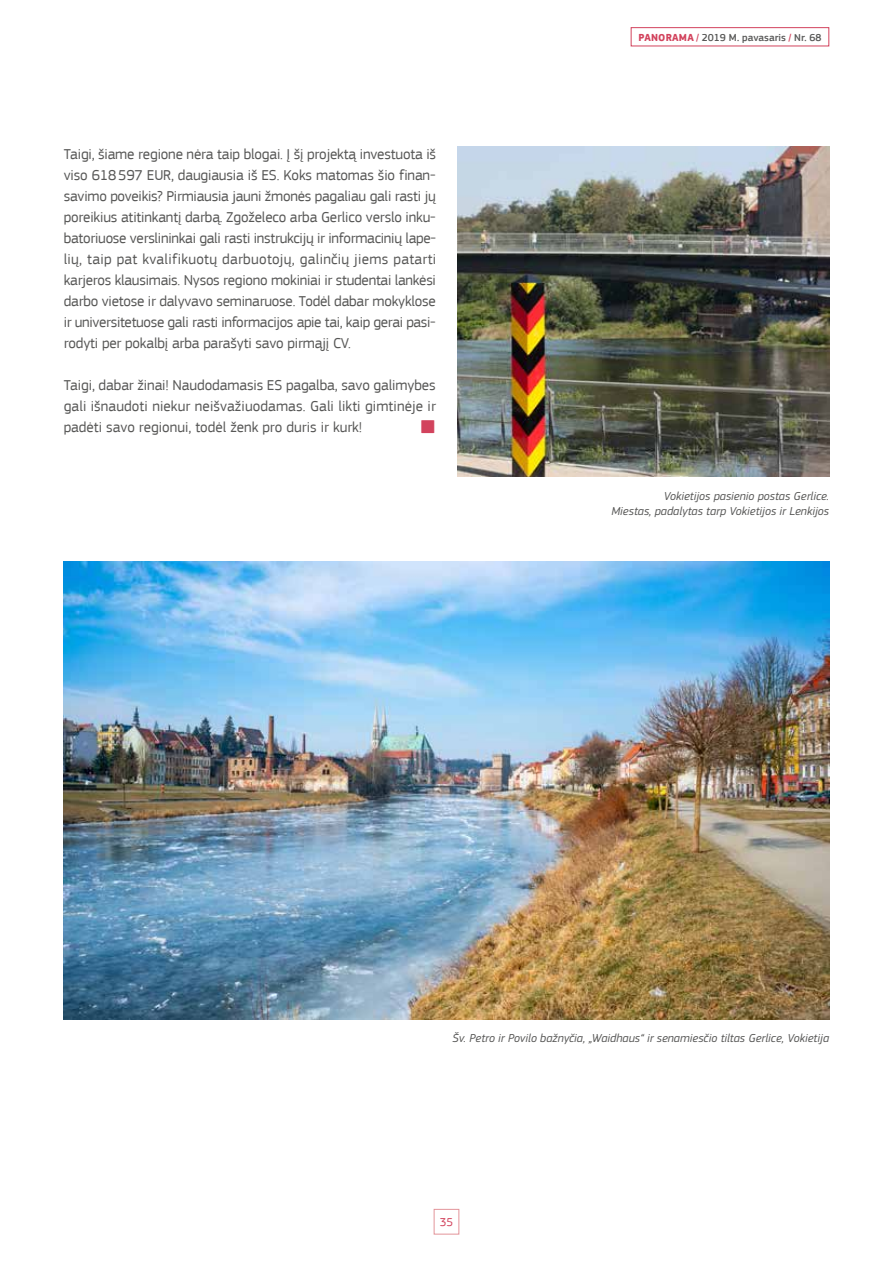
<style>
.page{position:relative;width:893px;height:1263px;background:#fff}
.page>*{position:absolute;margin:0;border:0;box-sizing:border-box;transform-origin:0 0}
.t1{font:15px/21px "EC Square Sans Pro";letter-spacing:-.005em;color:#575756;text-align:justify}
.t2{font:italic 12px/15px "EC Square Sans Pro";color:#575756;text-align:right}
.t3{font:12px "EC Square Sans Pro";color:#d2435d}
.t4{font:500 10.5px "EC Square Sans Pro";color:#575756}
.s1{font-weight:700;color:#d2435d}
.s2{color:#d2435d}
</style>
<div class="page">
<div style="left:434px;top:1209px;width:25px;height:25px;border:1px solid #e3959a"></div>
<div style="left:631px;top:27px;width:198px;height:19px;border:1px solid #d2435d"></div>
<img style="left:64px;top:561px;width:765px;height:458px">
<img style="left:457px;top:147px;width:372px;height:329px">
<p class="t1" style="left:64px;top:144px;width:374px">Taigi, šiame regione nėra taip blogai. Į šį projektą investuota iš viso 618597 EUR, daugiausia iš ES. Koks matomas šio finan&shy;savimo poveikis? Pirmiausia jauni žmonės pagaliau gali rasti jų poreikius atitinkantį darbą. Zgoželeco arba Gerlico verslo inku&shy;batoriuose verslininkai gali rasti instrukcijų ir informacinių lape&shy;lių, taip pat kvalifikuotų darbuotojų, galinčių jiems patarti karjeros klausimais. Nysos regiono mokiniai ir studentai lankėsi darbo vietose ir dalyvavo seminaruose. Todėl dabar mokyklose ir universitetuose gali rasti informacijos apie tai, kaip gerai pasi&shy;rodyti per pokalbį arba parašyti savo pirmąjį CV.</p>
<p class="t1" style="left:64px;top:375px;width:374px">Taigi, dabar žinai! Naudodamasis ES pagalba, savo galimybes gali išnaudoti niekur neišvažiuodamas. Gali likti gimtinėje ir padėti savo regionui, todėl ženk pro duris ir kurk!</p>
<p class="t4" style="left:638px;top:31px;width:185px"><span class="s1">PANORAMA</span> <span class="s2">/</span> 2019 M. pavasaris <span class="s2">/</span> Nr. 68</p>
<p class="t2" style="left:611px;top:488px;width:219px">Vokietijos pasienio postas Gerlice.<br>Miestas, padalytas tarp Vokietijos ir Lenkijos</p>
<p class="t2" style="left:453px;top:1031px;width:378px">Šv. Petro ir Povilo bažnyčia, „Waidhaus“ ir senamiesčio tiltas Gerlice, Vokietija</p>
<p class="t3" style="left:440px;top:1215px;width:15px">35</p>
</div>
